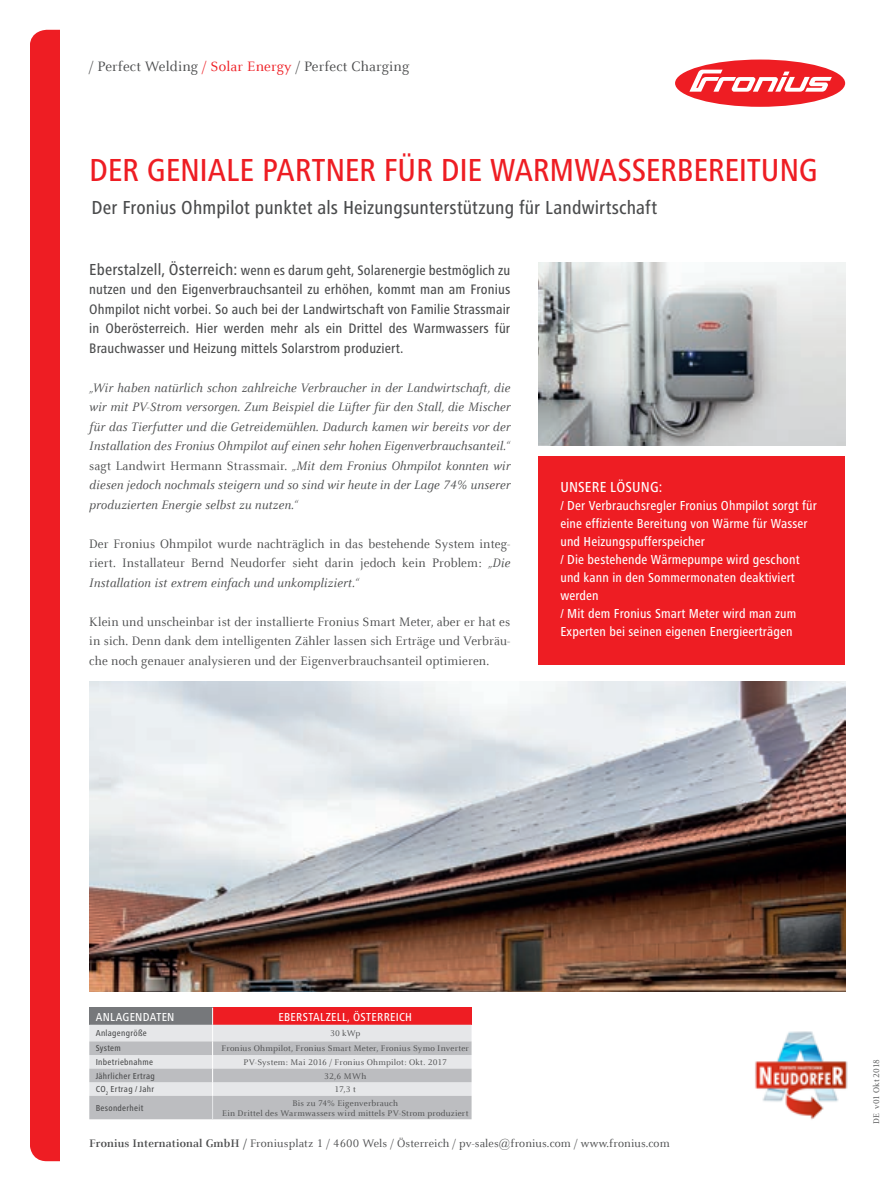
<style>
.page{position:relative;width:893px;height:1191px;background:#fff}
.page>*{position:absolute;margin:0;border:0;box-sizing:border-box;transform-origin:0 0}
.t1{font:500 condensed 33px "Frutiger Next LTW1 G";letter-spacing:-.005em;color:#ee1d23}
.t2{font:500 condensed 19.5px "Frutiger Next LTW1 G";letter-spacing:.01em;color:#4b4c4d}
.t3{font:15px "Celeste Offc Pro";letter-spacing:.01em;color:#4b4c4d}
.t4{font:500 condensed 15px "Frutiger Next LTW1 G";letter-spacing:.01em;color:#fff}
.t5{font:500 condensed 14.25px/19.5px "Frutiger Next LTW1 G";letter-spacing:.01em;color:#4b4c4d;text-align:justify}
.t6{font:italic 13.5px/19.5px "Celeste Offc Pro";letter-spacing:.01em;color:#4b4c4d;text-align:justify;scale:.96 1}
.t7{font:13.5px/19.5px "Celeste Offc Pro";letter-spacing:.01em;color:#4b4c4d;text-align:justify;scale:.96 1}
.t8{font:500 condensed 13.5px/18px "Frutiger Next LTW1 G";letter-spacing:.01em;color:#fff}
.t9{font:12px "Celeste Offc Pro";letter-spacing:.01em;color:#4b4c4d}
.t10{font:500 condensed 12px "Frutiger Next LTW1 G";letter-spacing:.025em;color:#fff}
.t11{font:9px/10.5px "Celeste Offc Pro";letter-spacing:.02em;color:#4b4c4d;text-align:center}
.t12{font:500 condensed 9px "Frutiger Next LTW1 G";letter-spacing:.03em;color:#4b4c4d}
.t13{font:9px "Celeste Offc Pro";color:#4b4c4d}
.s1{color:#ee1d23}
.s2{font-size:16.5px}
.s3{font-style:normal}
.s4{font-style:italic}
.s5{font-weight:700}
</style>
<div class="page">
<div style="left:675px;top:60px;width:170px;height:47px;background:#ee1d23;border-radius:50%"></div>
<svg style="left:689px;top:70px;width:143px;height:22px"></svg>
<div style="left:30px;top:30px;width:30px;height:1131px;background:#ee1d23"></div>
<img style="left:539px;top:263px;width:306px;height:182px">
<div style="left:539px;top:456px;width:306px;height:208px;background:#ee1d23"></div>
<img style="left:89px;top:682px;width:756px;height:309px">
<svg style="left:89px;top:1007px;width:383px;height:112px;background:#ceb9bb"></svg>
<img style="left:755px;top:1031px;width:93px;height:89px">
<p class="t3" style="left:89px;top:57px;width:322px">/ Perfect Welding <span class="s1">/ Solar Energy</span> / Perfect Charging</p>
<h1 class="t1" style="left:89px;top:151px;width:730px">der geniale Partner für die warmwasserbereitung</h1>
<h2 class="t2" style="left:91px;top:196px;width:567px">Der Fronius Ohmpilot punktet als Heizungsunterstützung für Landwirtschaft</h2>
<p class="t5" style="left:89px;top:260px;width:422px"><span class="s2">Eberstalzell, Österreich:</span> wenn es darum geht, Solarenergie bestmöglich zu nutzen und den Eigenverbrauchsanteil zu erhöhen, kommt man am Fronius Ohmpilot nicht vorbei. So auch bei der Landwirtschaft von Familie Strassmair in Oberösterreich. Hier werden mehr als ein Drittel des Warmwassers für Brauchwasser und Heizung mittels Solarstrom produziert.</p>
<p class="t6" style="left:89px;top:377px;width:440px">„Wir haben natürlich schon zahlreiche Verbraucher in der Landwirtschaft, die wir mit PV-Strom versorgen. Zum Beispiel die Lüfter für den Stall, die Mischer für das Tierfutter und die Getreidemühlen. Dadurch kamen wir bereits vor der Installation des Fronius Ohmpilot auf einen sehr hohen Eigenverbrauchsanteil.“ <span class="s3">sagt Landwirt Hermann Strassmair.</span> „Mit dem Fronius Ohmpilot konnten wir diesen jedoch nochmals steigern und so sind wir heute in der Lage 74% unserer produzierten Energie selbst zu nutzen.“</p>
<p class="t7" style="left:89px;top:533px;width:440px">Der Fronius Ohmpilot wurde nachträglich in das bestehende System integ&shy;riert. Installateur Bernd Neudorfer sieht darin jedoch kein Problem: <span class="s4">„Die Installation ist extrem einfach und unkompliziert.“</span></p>
<p class="t7" style="left:89px;top:611px;width:440px">Klein und unscheinbar ist der installierte Fronius Smart Meter, aber er hat es in sich. Denn dank dem intelligenten Zähler lassen sich Erträge und Verbräu&shy;che noch genauer analysieren und der Eigenverbrauchsanteil optimieren.</p>
<p class="t4" style="left:560px;top:478px;width:103px">Unsere Lösung:</p>
<p class="t8" style="left:560px;top:496px;width:258px">/ Der Verbrauchsregler Fronius Ohmpilot sorgt für eine effiziente Bereitung von Wärme für Wasser und Heizungspufferspeicher<br>/ Die bestehende Wärmepumpe wird geschont und kann in den Sommermonaten deaktiviert werden<br>/ M it dem Fronius Smart Meter wird man zum Experten bei seinen eigenen Energieerträgen</p>
<p class="t10" style="left:96px;top:1009px;width:80px">Anlagendaten</p>
<p class="t10" style="left:278px;top:1009px;width:133px">Eberstalzell, Österreich</p>
<p class="t12" style="left:96px;top:1028px;width:53px">Anlagengröße</p>
<p class="t11" style="left:330px;top:1028px;width:32px">30 kWp</p>
<p class="t12" style="left:96px;top:1043px;width:27px">System</p>
<p class="t11" style="left:222px;top:1043px;width:249px">Fronius Ohmpilot, Fronius Smart Meter, Fronius Symo Inverter</p>
<p class="t12" style="left:96px;top:1057px;width:59px">I nbetriebnahme</p>
<p class="t11" style="left:244px;top:1056px;width:205px">PV-System: Mai 2016 / Fronius Ohmpilot: Okt. 2017</p>
<p class="t12" style="left:96px;top:1070px;width:61px">Jährlicher Ertrag</p>
<p class="t11" style="left:324px;top:1070px;width:43px">32,6 MWh</p>
<p class="t12" style="left:96px;top:1084px;width:60px">CO<sub>2</sub> Ertrag / Jahr</p>
<p class="t11" style="left:335px;top:1084px;width:23px">17,3 t</p>
<p class="t12" style="left:96px;top:1102px;width:49px">Besonderheit</p>
<p class="t11" style="left:222px;top:1097px;width:248px">Bis zu 74% Eigenverbrauch<br>Ein Drittel des Warmwassers wird mittels PV-Strom produziert</p>
<p class="t9" style="left:89px;top:1135px;width:582px"><span class="s5">Fronius International GmbH /</span> Froniusplatz 1 / 4600 Wels / Österreich / pv-sales@fronius.com / www.fronius.com</p>
<p class="t13" style="left:871px;top:1123px;width:66px;rotate:-90deg">DE v01 Okt 2018</p>
</div>
